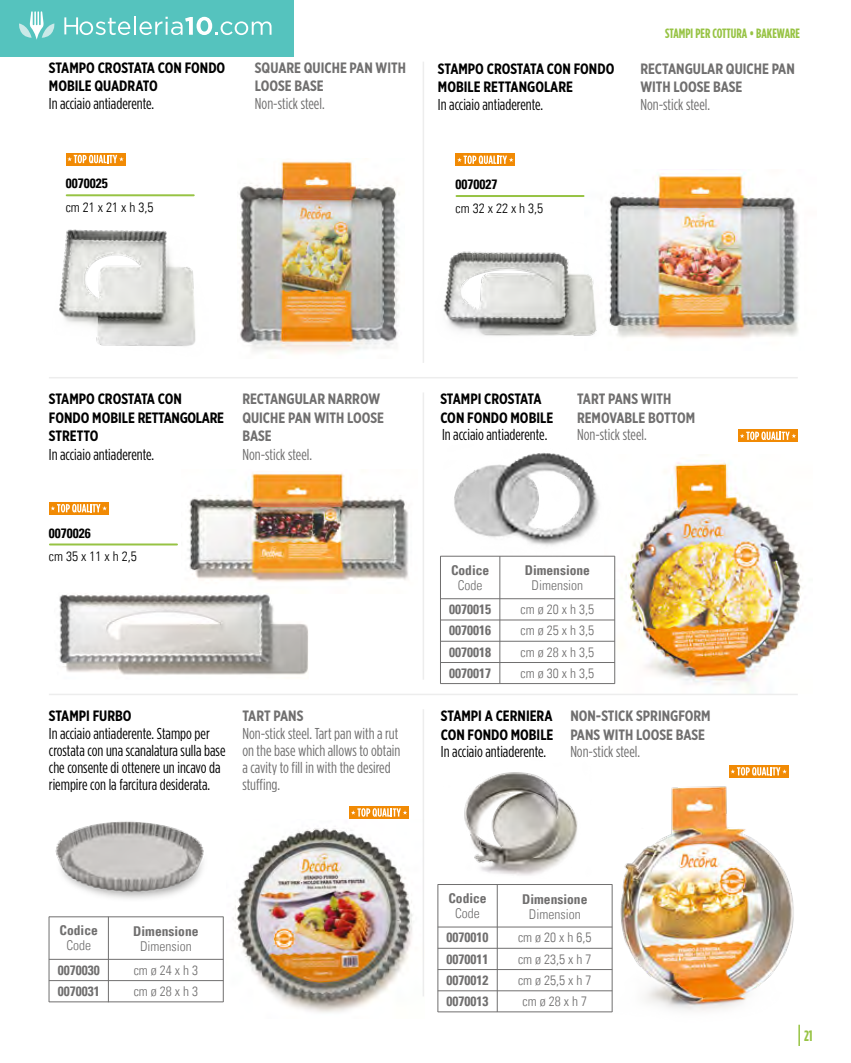
<style>
.page{position:relative;width:851px;height:1063px;background:#fff}
.page>*{position:absolute;margin:0;border:0;box-sizing:border-box;transform-origin:0 0}
.t1{font:15.75px/17px "Gotham Condensed";color:#000}
.t2{font:15.75px/17px "Gotham Condensed";color:#706f6f}
.t3{font:700 15px/18.5px "Gotham X Narrow";color:#000}
.t4{font:700 15px/18.5px "Gotham X Narrow";color:#706f6f}
.t5{font:700 15px "Gotham Condensed";color:#97c344}
.t6{font:300 condensed 13.5px "Univers LT";color:#706f6f}
.t7{font:700 condensed 13.5px "Univers LT";color:#706f6f}
.t8{font:300 condensed 13.5px "Univers LT";color:#000}
.t9{font:700 13.5px "Gotham Condensed";color:#97c344}
.t10{font:700 condensed 13.5px "Univers LT";color:#000}
</style>
<div class="page">
<svg style="left:798px;top:1025px;width:1px;height:21px"></svg>
<img style="left:604px;top:461px;width:198px;height:233px">
<div style="left:500px;top:599px;width:114px;height:21px;background:#fff"></div>
<div style="left:500px;top:620px;width:114px;height:21px;background:#fff"></div>
<div style="left:500px;top:641px;width:114px;height:21px;background:#fff"></div>
<div style="left:500px;top:662px;width:114px;height:22px;background:#fff"></div>
<div style="left:500px;top:556px;width:114px;height:43px;background:#fff"></div>
<hr style="left:440px;top:556px;width:1px;height:128px;background:#706f6f">
<hr style="left:440px;top:598px;width:174px;height:1px;background:#706f6f">
<hr style="left:499px;top:556px;width:1px;height:128px;background:#706f6f">
<hr style="left:614px;top:556px;width:1px;height:128px;background:#706f6f">
<hr style="left:440px;top:620px;width:174px;height:1px;background:#706f6f">
<hr style="left:440px;top:641px;width:174px;height:1px;background:#706f6f">
<hr style="left:440px;top:662px;width:174px;height:1px;background:#706f6f">
<hr style="left:440px;top:683px;width:174px;height:1px;background:#706f6f">
<img style="left:440px;top:453px;width:174px;height:105px">
<img style="left:239px;top:161px;width:161px;height:192px">
<img style="left:59px;top:229px;width:137px;height:117px">
<svg style="left:66px;top:153px;width:59px;height:12px"></svg>
<svg style="left:67px;top:155px;width:57px;height:8px"></svg>
<hr style="left:67px;top:194px;width:127px;height:2px;background:#97c344">
<img style="left:584px;top:172px;width:215px;height:167px">
<img style="left:443px;top:242px;width:161px;height:97px">
<div style="left:455px;top:153px;width:60px;height:13px;background:#f18a04"></div>
<svg style="left:457px;top:155px;width:56px;height:9px"></svg>
<hr style="left:456px;top:195px;width:127px;height:2px;background:#97c344">
<img style="left:188px;top:472px;width:220px;height:110px">
<img style="left:59px;top:594px;width:249px;height:81px">
<div style="left:49px;top:502px;width:59px;height:13px;background:#f18a04"></div>
<svg style="left:51px;top:504px;width:56px;height:9px"></svg>
<hr style="left:50px;top:543px;width:127px;height:2px;background:#97c344">
<hr style="left:49px;top:377px;width:748px;height:1px;background:#ededed">
<hr style="left:49px;top:694px;width:748px;height:1px;background:#ededed">
<img style="left:55px;top:821px;width:149px;height:78px">
<img style="left:233px;top:828px;width:180px;height:185px">
<hr style="left:49px;top:917px;width:174px;height:1px;background:#706f6f">
<hr style="left:49px;top:917px;width:1px;height:85px;background:#706f6f">
<hr style="left:49px;top:959px;width:174px;height:1px;background:#706f6f">
<hr style="left:108px;top:917px;width:1px;height:85px;background:#706f6f">
<hr style="left:223px;top:917px;width:1px;height:85px;background:#706f6f">
<hr style="left:49px;top:980px;width:174px;height:1px;background:#706f6f">
<hr style="left:49px;top:1002px;width:174px;height:1px;background:#706f6f">
<img style="left:612px;top:786px;width:182px;height:227px">
<img style="left:464px;top:772px;width:114px;height:104px">
<div style="left:728px;top:765px;width:60px;height:13px;background:#f18a04"></div>
<svg style="left:730px;top:767px;width:56px;height:9px"></svg>
<hr style="left:437px;top:884px;width:175px;height:1px;background:#706f6f">
<hr style="left:437px;top:884px;width:1px;height:128px;background:#706f6f">
<hr style="left:437px;top:927px;width:175px;height:1px;background:#706f6f">
<hr style="left:497px;top:884px;width:1px;height:128px;background:#706f6f">
<hr style="left:611px;top:884px;width:1px;height:128px;background:#706f6f">
<hr style="left:437px;top:948px;width:175px;height:1px;background:#706f6f">
<hr style="left:437px;top:969px;width:175px;height:1px;background:#706f6f">
<hr style="left:437px;top:991px;width:175px;height:1px;background:#706f6f">
<hr style="left:437px;top:1012px;width:175px;height:1px;background:#706f6f">
<hr style="left:422px;top:62px;width:2px;height:301px;background:#ededed">
<hr style="left:422px;top:392px;width:2px;height:288px;background:#ededed">
<hr style="left:422px;top:709px;width:2px;height:287px;background:#ededed">
<svg style="left:738px;top:429px;width:59px;height:13px"></svg>
<svg style="left:739px;top:432px;width:57px;height:8px"></svg>
<div style="left:349px;top:806px;width:60px;height:13px;background:#f18a04"></div>
<svg style="left:351px;top:808px;width:56px;height:9px"></svg>
<div style="left:0;top:0;width:293px;height:57px;background:#55c3be"></div>
<svg style="left:64px;top:16px;width:207px;height:19px"></svg>
<svg style="left:19px;top:11px;width:36px;height:29px"></svg>
<p class="t3" style="left:49px;top:58px;width:178px">STAMPO CROSTATA CON FONDO<br>MOBILE QUADRATO</p>
<p class="t1" style="left:49px;top:95px;width:107px">In acciaio antiaderente.</p>
<p class="t10" style="left:66px;top:175px;width:43px">0070025</p>
<p class="t8" style="left:66px;top:199px;width:89px">cm 21 x 21 x h 3,5</p>
<p class="t4" style="left:255px;top:58px;width:152px">SQUARE QUICHE PAN WITH<br>LOOSE BASE</p>
<p class="t2" style="left:255px;top:95px;width:71px">Non-stick steel.</p>
<p class="t3" style="left:438px;top:59px;width:178px">STAMPO CROSTATA CON FONDO<br>MOBILE RETTANGOLARE</p>
<p class="t1" style="left:438px;top:95px;width:107px">In acciaio antiaderente.</p>
<p class="t9" style="left:665px;top:26px;width:136px">STAMPI PER COTTURA • BAKEWARE</p>
<p class="t4" style="left:640px;top:59px;width:156px">RECTANGULAR QUICHE PAN<br>WITH LOOSE BASE</p>
<p class="t2" style="left:640px;top:95px;width:71px">Non-stick steel.</p>
<p class="t10" style="left:455px;top:176px;width:43px">0070027</p>
<p class="t8" style="left:455px;top:200px;width:89px">cm 32 x 22 x h 3,5</p>
<p class="t3" style="left:49px;top:390px;width:177px">STAMPO CROSTATA CON<br>FONDO MOBILE RETTANGOLARE<br>STRETTO</p>
<p class="t1" style="left:49px;top:445px;width:107px">In acciaio antiaderente.</p>
<p class="t4" style="left:242px;top:390px;width:143px">RECTANGULAR NARROW<br>QUICHE PAN WITH LOOSE<br>BASE</p>
<p class="t2" style="left:242px;top:445px;width:71px">Non-stick steel.</p>
<p class="t10" style="left:49px;top:525px;width:43px">0070026</p>
<p class="t8" style="left:49px;top:548px;width:89px">cm 35 x 11 x h 2,5</p>
<p class="t3" style="left:49px;top:707px;width:84px">STAMPI FURBO</p>
<p class="t1" style="left:49px;top:724px;width:178px">In acciaio antiaderente. Stampo per crostata con una scanalatura sulla base che consente di ottenere un incavo da riempire con la farcitura desiderata.</p>
<p class="t4" style="left:242px;top:707px;width:63px">TART PANS</p>
<p class="t2" style="left:242px;top:724px;width:160px">Non-stick steel. Tart pan with a rut on the base which allows to obtain a cavity to fill in with the desired stuffing.</p>
<p class="t3" style="left:440px;top:390px;width:114px">STAMPI CROSTATA<br>CON FONDO MOBILE</p>
<p class="t1" style="left:442px;top:426px;width:107px">In acciaio antiaderente.</p>
<p class="t4" style="left:577px;top:390px;width:120px">TART PANS WITH<br>REMOVABLE BOTTOM</p>
<p class="t2" style="left:577px;top:426px;width:71px">Non-stick steel.</p>
<p class="t7" style="left:451px;top:562px;width:40px">Codice</p>
<p class="t6" style="left:457px;top:577px;width:26px">Code</p>
<p class="t7" style="left:524px;top:562px;width:67px">Dimensione</p>
<p class="t6" style="left:531px;top:577px;width:53px">Dimension</p>
<p class="t7" style="left:449px;top:601px;width:43px">0070015</p>
<p class="t6" style="left:520px;top:601px;width:75px">cm ø 20 x h 3,5</p>
<p class="t7" style="left:449px;top:622px;width:43px">0070016</p>
<p class="t6" style="left:520px;top:623px;width:75px">cm ø 25 x h 3,5</p>
<p class="t7" style="left:449px;top:644px;width:43px">0070018</p>
<p class="t6" style="left:520px;top:644px;width:75px">cm ø 28 x h 3,5</p>
<p class="t7" style="left:449px;top:665px;width:43px">0070017</p>
<p class="t6" style="left:520px;top:665px;width:75px">cm ø 30 x h 3,5</p>
<p class="t3" style="left:441px;top:707px;width:114px">STAMPI A CERNIERA<br>CON FONDO MOBILE</p>
<p class="t1" style="left:441px;top:743px;width:107px">In acciaio antiaderente.</p>
<p class="t4" style="left:570px;top:707px;width:142px">NON-STICK SPRINGFORM<br>PANS WITH LOOSE BASE</p>
<p class="t2" style="left:570px;top:743px;width:71px">Non-stick steel.</p>
<p class="t7" style="left:60px;top:922px;width:40px">Codice</p>
<p class="t6" style="left:66px;top:937px;width:26px">Code</p>
<p class="t7" style="left:133px;top:923px;width:67px">Dimensione</p>
<p class="t6" style="left:140px;top:938px;width:53px">Dimension</p>
<p class="t7" style="left:58px;top:962px;width:43px">0070030</p>
<p class="t6" style="left:134px;top:962px;width:66px">cm ø 24 x h 3</p>
<p class="t7" style="left:58px;top:983px;width:43px">0070031</p>
<p class="t6" style="left:134px;top:984px;width:66px">cm ø 28 x h 3</p>
<p class="t7" style="left:448px;top:890px;width:40px">Codice</p>
<p class="t6" style="left:455px;top:905px;width:26px">Code</p>
<p class="t7" style="left:522px;top:890px;width:67px">Dimensione</p>
<p class="t6" style="left:529px;top:906px;width:53px">Dimension</p>
<p class="t7" style="left:446px;top:929px;width:43px">0070010</p>
<p class="t6" style="left:518px;top:930px;width:75px">cm ø 20 x h 6,5</p>
<p class="t7" style="left:446px;top:951px;width:43px">0070011</p>
<p class="t6" style="left:518px;top:951px;width:75px">cm ø 23,5 x h 7</p>
<p class="t7" style="left:446px;top:972px;width:43px">0070012</p>
<p class="t6" style="left:518px;top:972px;width:75px">cm ø 25,5 x h 7</p>
<p class="t7" style="left:446px;top:993px;width:43px">0070013</p>
<p class="t6" style="left:522px;top:993px;width:66px">cm ø 28 x h 7</p>
<p class="t5" style="left:804px;top:1027px;width:10px">21</p>
</div>
